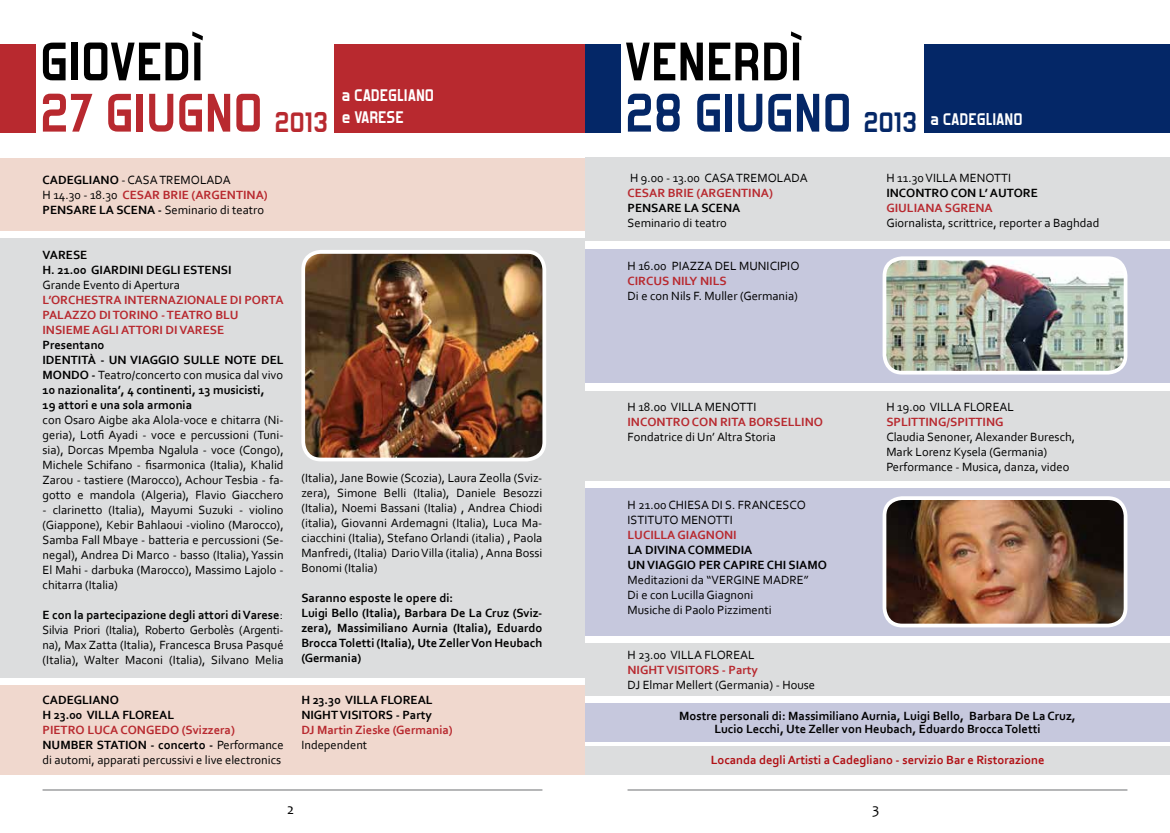
<style>
.page{position:relative;width:1170px;height:833px;background:#fff}
.page>*{position:absolute;margin:0;border:0;box-sizing:border-box;transform-origin:0 0}
.t1{font:700 60px/51.2px "Forgotten Futurist";color:#042767}
.t2{font:700 60px/51.2px "Forgotten Futurist";color:#b8292f}
.t3{font:700 18.75px/22.5px "Forgotten Futurist";color:#fff}
.t4{font:15px "Candara";color:#000}
.t5{font:12.5px/15px "Corbel";color:#000}
.t6{font:700 12.5px/15px "Corbel";color:#000}
.t7{font:700 12.5px/15px "Corbel";color:#b8292f}
.t8{font:700 12.5px "Corbel";color:#b11116}
.s1{color:#000}
.s2{font-size:31.25px}
.s3{font-weight:700}
.s4{font-weight:700;color:#b8292f}
.s5{font-weight:400}
</style>
<div class="page">
<hr style="left:43px;top:789px;width:499px;height:1px;background:#6d6e71">
<hr style="left:627px;top:789px;width:500px;height:1px;background:#6d6e71">
<div style="left:585px;top:643px;width:584px;height:52px;background:#dcddde"></div>
<div style="left:585px;top:703px;width:584px;height:39px;background:#c6c8dd"></div>
<div style="left:585px;top:746px;width:584px;height:29px;background:#dcddde"></div>
<div style="left:585px;top:488px;width:584px;height:147px;background:#c6c8dd"></div>
<div style="left:585px;top:391px;width:584px;height:89px;background:#dcddde"></div>
<div style="left:585px;top:249px;width:584px;height:134px;background:#c6c8dd"></div>
<div style="left:0;top:685px;width:585px;height:90px;background:#f0d8ce"></div>
<div style="left:0;top:238px;width:585px;height:440px;background:#dcddde"></div>
<div style="left:0;top:158px;width:585px;height:72px;background:#f0d8ce"></div>
<div style="left:924px;top:44px;width:245px;height:88px;background:#042767"></div>
<div style="left:585px;top:44px;width:35px;height:88px;background:#042767"></div>
<div style="left:334px;top:44px;width:251px;height:88px;background:#b8292f"></div>
<div style="left:0;top:44px;width:35px;height:88px;background:#b8292f"></div>
<div style="left:585px;top:158px;width:584px;height:83px;background:#dcddde"></div>
<img style="left:887px;top:261px;width:238px;height:112px">
<div style="left:882px;top:256px;width:245px;height:118px;border:4px solid #fff;border-radius:18px"></div>
<img style="left:887px;top:501px;width:238px;height:124px">
<div style="left:882px;top:496px;width:245px;height:131px;border:4px solid #fff;border-radius:18px"></div>
<img style="left:306px;top:255px;width:238px;height:201px">
<div style="left:301px;top:250px;width:245px;height:211px;border:4px solid #fff;border-radius:18px"></div>
<h1 class="t2" style="left:40px;top:39px;width:290px"><span class="s1">GIOVEDÌ<br></span>27 GIUGNO <span class="s2">2013</span></h1>
<h2 class="t3" style="left:342px;top:84px;width:94px">a CADEGLIANO e VARESE</h2>
<p class="t5" style="left:43px;top:172px;width:227px"><span class="s3">CADEGLIANO</span> - CASA TREMOLADA<br>H 14.30 - 18.30 <span class="s4">CESAR BRIE (ARGENTINA)<br></span><span class="s3">PENSARE LA SCENA -</span> Seminario di teatro</p>
<p class="t6" style="left:43px;top:247px;width:190px">VARESE<br>H. 21.00 GIARDINI DEGLI ESTENSI</p>
<p class="t5" style="left:43px;top:277px;width:139px">Grande Evento di Apertura</p>
<p class="t7" style="left:43px;top:292px;width:242px">L’ORCHESTRA INTERNAZIONALE DI PORTA<br>PALAZZO DI TORINO - TEATRO BLU<br>INSIEME AGLI ATTORI DI VARESE</p>
<p class="t6" style="left:43px;top:337px;width:242px">Presentano<br>IDENTITÀ - UN VIAGGIO SULLE NOTE DEL<br>MONDO - <span class="s5">Teatro/concerto con musica dal vivo<br></span>10 nazionalita’, 4 continenti, 13 musicisti,<br>19 attori e una sola armonia</p>
<p class="t5" style="left:43px;top:412px;width:242px;text-align:justify">con Osaro Aigbe aka Alola-voce e chitarra (Ni&shy;geria), Lotfi Ayadi - voce e percussioni (Tuni&shy;sia), Dorcas Mpemba Ngalula - voce (Congo), Michele Schifano - fisarmonica (Italia), Khalid Zarou - tastiere (Marocco), Achour Tesbia - fa&shy;gotto e mandola (Algeria), Flavio Giacchero</p>
<p class="t5" style="left:43px;top:502px;width:242px;text-align:justify">- clarinetto (Italia), Mayumi Suzuki - violino (Giappone), Kebir Bahlaoui -violino (Marocco), Samba Fall Mbaye - batteria e percussioni (Se&shy;negal), Andrea Di Marco - basso (Italia), Yassin El Mahi - darbuka (Marocco), Massimo Lajolo - chitarra (Italia)</p>
<p class="t5" style="left:43px;top:607px;width:242px;text-align:justify"><span class="s3">E con la partecipazione degli attori di Varese</span>:<br>Silvia Priori (Italia), Roberto Gerbolès (Argenti&shy;na), Max Zatta (Italia), Francesca Brusa Pasqué (Italia), Walter Maconi (Italia), Silvano Melia</p>
<p class="t6" style="left:43px;top:692px;width:133px">CADEGLIANO<br>H 23.00 VILLA FLOREAL</p>
<p class="t5" style="left:43px;top:722px;width:242px"><span class="s4">PIETRO LUCA CONGEDO (Svizzera)<br></span><span class="s3">NUMBER STATION - concerto -</span> Performance di automi, apparati percussivi e live electronics</p>
<p class="t5" style="left:301px;top:470px;width:242px;text-align:justify">(Italia), Jane Bowie (Scozia), Laura Zeolla (Sviz&shy;zera), Simone Belli (Italia), Daniele Besozzi (Italia), Noemi Bassani (Italia) , Andrea Chiodi (italia), Giovanni Ardemagni (Italia), Luca Ma&shy;ciacchini (Italia), Stefano Orlandi (italia) , Paola Manfredi, (Italia) Dario Villa (italia) , Anna Bossi Bonomi (Italia)</p>
<p class="t6" style="left:301px;top:590px;width:242px">Saranno esposte le opere di:<br>Luigi Bello (Italia), Barbara De La Cruz (Sviz&shy;zera), Massimiliano Aurnia (Italia), Eduardo Brocca Toletti (Italia), Ute Zeller Von Heubach (Germania)</p>
<p class="t6" style="left:301px;top:692px;width:133px">H 23.30 VILLA FLOREAL<br>NIGHT VISITORS - Party</p>
<p class="t7" style="left:301px;top:722px;width:153px">DJ Martin Zieske (Germania)</p>
<p class="t5" style="left:301px;top:737px;width:67px">Independent</p>
<h1 class="t1" style="left:625px;top:39px;width:294px"><span class="s1">VENERDÌ<br></span>28 GIUGNO <span class="s2">2013</span></h1>
<h2 class="t3" style="left:930px;top:108px;width:94px">a CADEGLIANO</h2>
<p class="t5" style="left:630px;top:170px;width:179px">H 9.00 - 13.00 CASA TREMOLADA</p>
<p class="t7" style="left:627px;top:185px;width:147px">CESAR BRIE (ARGENTINA)</p>
<p class="t6" style="left:627px;top:200px;width:114px">PENSARE LA SCENA</p>
<p class="t5" style="left:627px;top:215px;width:101px">Seminario di teatro</p>
<p class="t5" style="left:627px;top:258px;width:173px">H 16.00 PIAZZA DEL MUNICIPIO</p>
<p class="t7" style="left:627px;top:273px;width:101px">CIRCUS NILY NILS</p>
<p class="t5" style="left:627px;top:288px;width:172px">Di e con Nils F. Muller (Germania)</p>
<p class="t5" style="left:627px;top:399px;width:130px">H 18.00 VILLA MENOTTI</p>
<p class="t7" style="left:627px;top:414px;width:197px">INCONTRO CON RITA BORSELLINO</p>
<p class="t5" style="left:627px;top:429px;width:150px">Fondatrice di Un’ Altra Storia</p>
<p class="t5" style="left:627px;top:497px;width:180px">H 21.00 CHIESA DI S. FRANCESCO<br>ISTITUTO MENOTTI</p>
<p class="t7" style="left:627px;top:527px;width:111px">LUCILLA GIAGNONI</p>
<p class="t6" style="left:627px;top:542px;width:201px">LA DIVINA COMMEDIA<br>UN VIAGGIO PER CAPIRE CHI SIAMO</p>
<p class="t5" style="left:627px;top:572px;width:183px">Meditazioni da “VERGINE MADRE”<br>Di e con Lucilla Giagnoni<br>Musiche di Paolo Pizzimenti</p>
<p class="t5" style="left:627px;top:647px;width:129px">H 23.00 VILLA FLOREAL</p>
<p class="t7" style="left:627px;top:662px;width:132px">NIGHT VISITORS - Party</p>
<p class="t5" style="left:627px;top:677px;width:189px">DJ Elmar Mellert (Germania) - House</p>
<p class="t5" style="left:886px;top:170px;width:126px">H 11.30 VILLA MENOTTI</p>
<p class="t6" style="left:886px;top:185px;width:153px">INCONTRO CON L’ AUTORE</p>
<p class="t7" style="left:886px;top:200px;width:108px">GIULIANA SGRENA</p>
<p class="t5" style="left:886px;top:215px;width:214px">Giornalista, scrittrice, reporter a Baghdad</p>
<p class="t5" style="left:886px;top:399px;width:129px">H 19.00 VILLA FLOREAL</p>
<p class="t7" style="left:886px;top:414px;width:119px">SPLITTING/SPITTING</p>
<p class="t5" style="left:886px;top:429px;width:190px">Claudia Senoner, Alexander Buresch,<br>Mark Lorenz Kysela (Germania)<br>Performance - Musica, danza, video</p>
<p class="t6" style="left:679px;top:708px;width:398px;line-height:13.8px;text-align:center">Mostre personali di: Massimiliano Aurnia, Luigi Bello, Barbara De La Cruz,<br>Lucio Lecchi, Ute Zeller von Heubach, Eduardo Brocca Toletti</p>
<p class="t8" style="left:710px;top:752px;width:335px">Locanda degli Artisti a Cadegliano - servizio Bar e Ristorazione</p>
<p class="t4" style="left:287px;top:799px;width:8px">2</p>
<p class="t4" style="left:872px;top:799px;width:9px">3</p>
</div>
